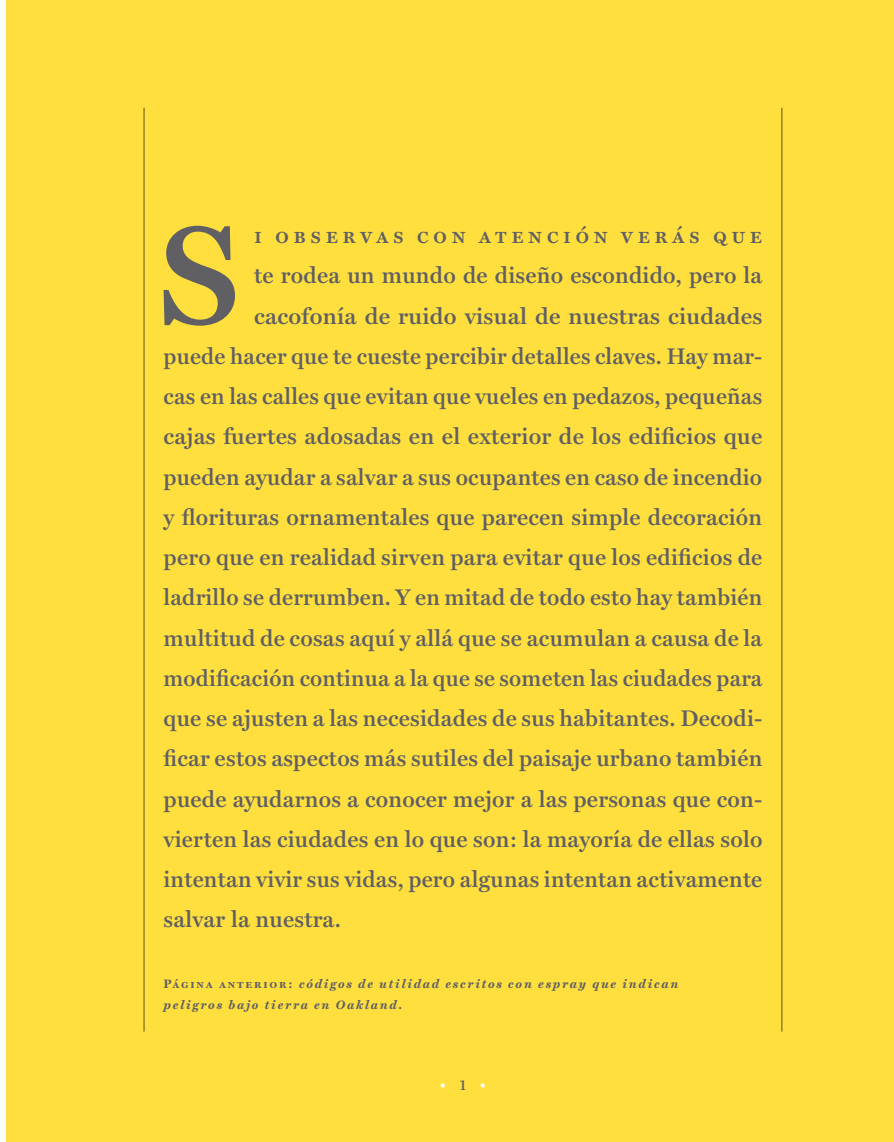
<style>
.page{position:relative;width:894px;height:1142px;background:#fff}
.page>*{position:absolute;margin:0;border:0;box-sizing:border-box;transform-origin:0 0}
.PARTE{font:600 140.53px "Miller Text";color:#605f63}
.PARTE-2{font:600 22.75px "Miller Text";letter-spacing:.07em;color:#605f63}
.PARTE-3{font:600 22.75px "Miller Text";letter-spacing:.015em;color:#605f63}
.PARTE-4{font:600 22.75px "Miller Text";letter-spacing:.2em;color:#605f63}
.t1{font:600 14px "Miller Text";color:#fff}
.PIE_IMAGEN{font:italic 700 12.25px/21px "Miller Text";letter-spacing:.15em;color:#605f63}
.s1{font-style:normal}
.s2{color:#605f63}
</style>
<div class="page">
<div style="left:6px;top:0;width:888px;height:1142px;background:#ffdf3e"></div>
<hr style="left:781px;top:108px;width:1px;height:924px;background:#605f63">
<hr style="left:144px;top:108px;width:1px;height:924px;background:#605f63">
<p class="PARTE" style="left:158px;top:165px;width:83px">S</p>
<p class="PARTE-4" style="left:254px;top:217px;width:509px">i observas con atención verás que</p>
<p class="PARTE-2" style="left:254px;top:258px;width:510px">te rodea un mundo de diseño escondido, pero la</p>
<p class="PARTE-2" style="left:254px;top:298px;width:509px">cacofonía de ruido visual de nuestras ciudades</p>
<p class="PARTE-2" style="left:163px;top:338px;width:600px">puede hacer que te cueste percibir detalles claves. Hay mar-</p>
<p class="PARTE-2" style="left:163px;top:378px;width:600px">cas en las calles que evitan que vueles en pedazos, pequeñas</p>
<p class="PARTE-2" style="left:163px;top:419px;width:600px">cajas fuertes adosadas en el exterior de los edificios que</p>
<p class="PARTE-2" style="left:163px;top:459px;width:600px">pueden ayudar a salvar a sus ocupantes en caso de incendio</p>
<p class="PARTE-2" style="left:163px;top:499px;width:600px">y florituras ornamentales que parecen simple decoración</p>
<p class="PARTE-2" style="left:163px;top:539px;width:600px">pero que en realidad sirven para evitar que los edificios de</p>
<p class="PARTE-2" style="left:163px;top:580px;width:600px">ladrillo se derrumben. Y en mitad de todo esto hay también</p>
<p class="PARTE-2" style="left:163px;top:620px;width:600px">multitud de cosas aquí y allá que se acumulan a causa de la</p>
<p class="PARTE-2" style="left:163px;top:660px;width:600px">modificación continua a la que se someten las ciudades para</p>
<p class="PARTE-2" style="left:163px;top:700px;width:600px">que se ajusten a las necesidades de sus habitantes. Decodi-</p>
<p class="PARTE-3" style="left:163px;top:741px;width:600px">ficar estos aspectos más sutiles del paisaje urbano también</p>
<p class="PARTE-2" style="left:163px;top:781px;width:600px">puede ayudarnos a conocer mejor a las personas que con-</p>
<p class="PARTE-2" style="left:163px;top:821px;width:600px">vierten las ciudades en lo que son: la mayoría de ellas solo</p>
<p class="PARTE-2" style="left:163px;top:861px;width:600px">intentan vivir sus vidas, pero algunas intentan activamente</p>
<p class="PARTE-2" style="left:163px;top:902px;width:179px">salvar la nuestra.</p>
<p class="PIE_IMAGEN" style="left:163px;top:972px;width:516px"><span class="s1">Página anterior:</span> códigos de utilidad escritos con espray que indican peligros bajo tierra en Oakland.</p>
<p class="t1" style="left:440px;top:1074px;width:48px">• <span class="s2">1</span> •</p>
</div>
